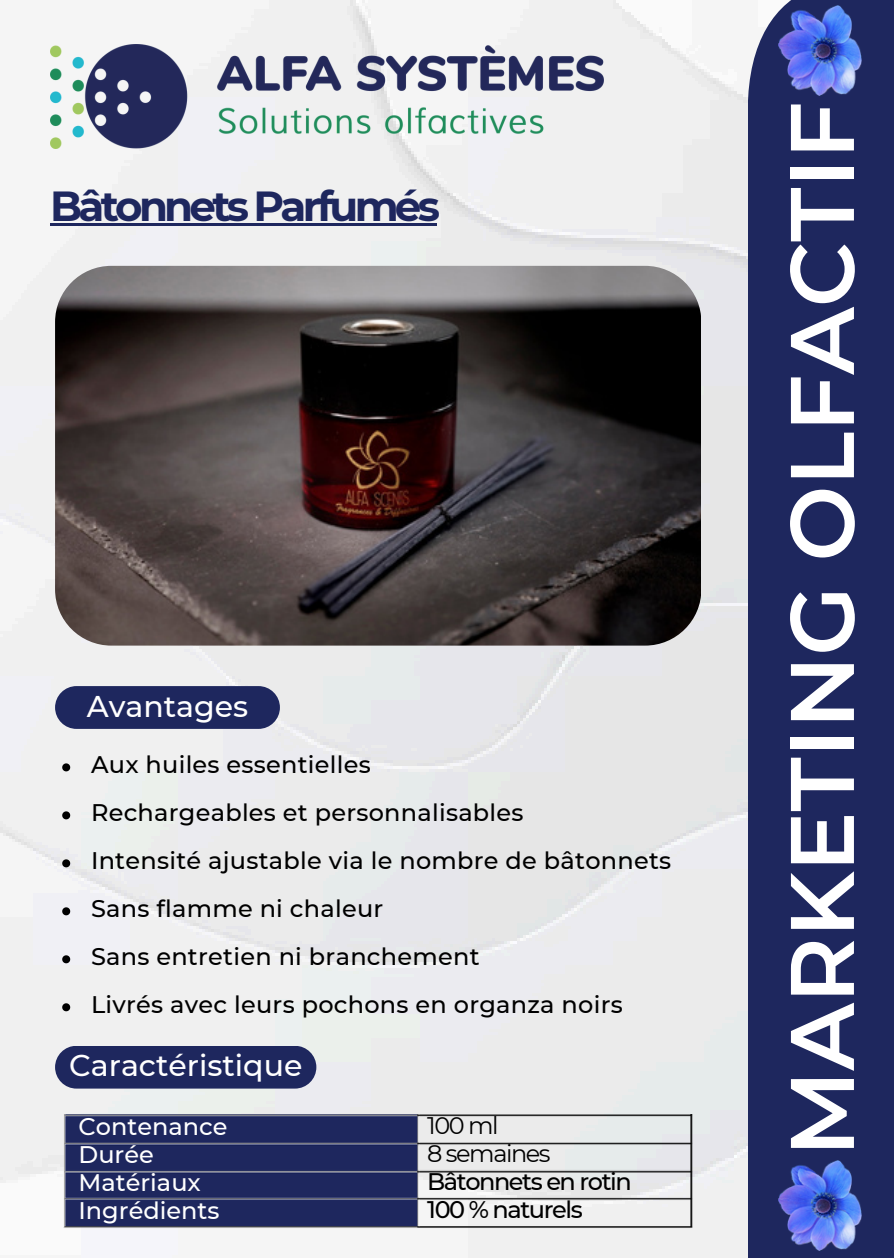
<style>
.page{position:relative;width:894px;height:1258px;background:#fff}
.page>*{position:absolute;margin:0;border:0;box-sizing:border-box;transform-origin:0 0}
.t1{font:600 90px "Montserrat";color:#fff}
.t2{font:700 42px "Montserrat";letter-spacing:-.09em;color:#1e275e}
.t3{font:500 30px "Montserrat";color:#fff}
.t4{font:500 24px "Montserrat";letter-spacing:.01em;color:#000}
.t5{font:500 24px/27.9px "Montserrat";color:#fff}
.t6{font:500 24px "Montserrat";letter-spacing:-.06em;color:#000}
.t7{font:24px "Montserrat";letter-spacing:-.06em;color:#000}
</style>
<div class="page">
<img style="left:0;top:0;width:747px;height:1257px">
<img style="left:50px;top:45px;width:553px;height:103px">
<div style="left:55px;top:686px;width:225px;height:43px;background:#1e275e;border-radius:21px"></div>
<div style="left:55px;top:1046px;width:261px;height:42px;background:#1e275e;border-radius:21px"></div>
<div style="left:747px;top:0;width:146px;height:1258px;background:#1e275e"></div>
<img style="left:778px;top:1160px;width:83px;height:90px">
<img style="left:778px;top:6px;width:83px;height:90px">
<img style="left:55px;top:266px;width:645px;height:379px;border-radius:56px">
<hr style="left:50px;top:223px;width:386px;height:3px;background:#1e275e">
<svg style="left:62px;top:763px;width:8px;height:8px"></svg>
<svg style="left:62px;top:811px;width:8px;height:8px"></svg>
<svg style="left:62px;top:859px;width:8px;height:8px"></svg>
<svg style="left:62px;top:907px;width:8px;height:8px"></svg>
<svg style="left:62px;top:955px;width:8px;height:8px"></svg>
<svg style="left:62px;top:1003px;width:8px;height:8px"></svg>
<img style="left:55px;top:1115px;width:645px;height:121px">
<h2 class="t2" style="left:50px;top:181px;width:391px">Bâtonnets Parfumés</h2>
<h3 class="t3" style="left:87px;top:687px;width:163px">Avantages</h3>
<p class="t4" style="left:91px;top:750px;width:281px">Aux huiles essentielles</p>
<p class="t4" style="left:91px;top:798px;width:434px">Rechargeables et personnalisables</p>
<p class="t4" style="left:91px;top:846px;width:581px">Intensité ajustable via le nombre de bâtonnets</p>
<p class="t4" style="left:91px;top:894px;width:294px">Sans flamme ni chaleur</p>
<p class="t4" style="left:91px;top:942px;width:390px">Sans entretien ni branchement</p>
<p class="t4" style="left:91px;top:990px;width:533px">Livrés avec leurs pochons en organza noirs</p>
<p class="t3" style="left:69px;top:1047px;width:235px">Caractéristique</p>
<p class="t5" style="left:78px;top:1112px;width:150px">Contenance<br>Durée<br>Matériaux<br>Ingrédients</p>
<p class="t7" style="left:427px;top:1111px;width:73px">100 ml</p>
<p class="t7" style="left:427px;top:1139px;width:125px">8 semaines</p>
<p class="t6" style="left:427px;top:1167px;width:206px">Bâtonnets en rotin</p>
<p class="t6" style="left:427px;top:1195px;width:157px">100 % naturels</p>
<h3 class="t1" style="left:766px;top:1156px;width:1056px;rotate:-90deg">MARKETING OLFACTIF</h3>
</div>
